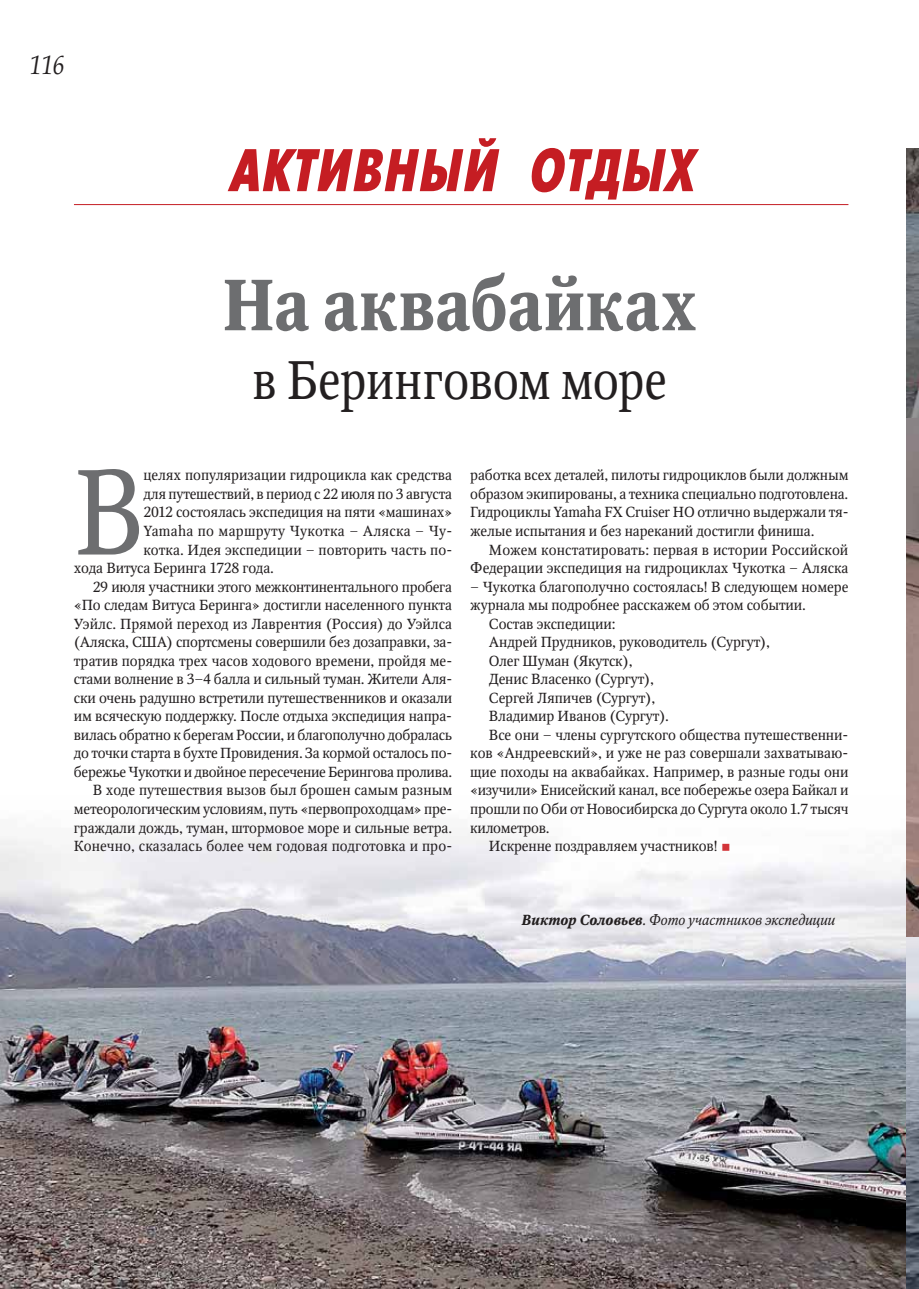
<style>
.page{position:relative;width:919px;height:1289px;background:#fff}
.page>*{position:absolute;margin:0;border:0;box-sizing:border-box;transform-origin:0 0}
.t1{font:120.45px "Octava C";color:#6d6e70;scale:.9 1}
.t2{font:700 72px "Octava C";letter-spacing:.005em;color:#6d6e70;scale:.9 1}
.t3{font:italic 60px "Futuris X Cond C";color:#c51d23}
.t4{font:54px "Octava C";letter-spacing:-.005em;color:#231f20;scale:.9 1}
.t5{font:italic 27px "Palatino Linotype";color:#231f20;scale:.9 1}
.t6{font:14.55px/18.6px "Octava C";letter-spacing:-.01em;color:#231f20;text-align:justify}
.t7{font:italic 14.55px "Octava C";letter-spacing:-.01em;color:#231f20}
.t8{font:14.55px "Octava C";letter-spacing:.015em;color:#231f20}
.s1{color:#d23439}
.s2{font-weight:700}
</style>
<div class="page">
<hr style="left:74px;top:204px;width:774px;height:1px;background:#c51d23">
<img style="left:905px;top:864px;width:13px;height:424px">
<img style="left:906px;top:149px;width:12px;height:787px">
<img style="left:1px;top:828px;width:904px;height:460px">
<h3 class="t5" style="left:30px;top:49px;width:41px">116</h3>
<h3 class="t3" style="left:228px;top:137px;width:478px">АКТИВНЫЙ ОТДЫХ</h3>
<h2 class="t2" style="left:223px;top:265px;width:528px">На аквабайках</h2>
<h3 class="t4" style="left:253px;top:349px;width:461px">в Беринговом море</h3>
<h1 class="t1" style="left:74px;top:442px;width:80px">В</h1>
<p class="t6" style="left:143px;top:466px;width:310px">целях популяризации гидроцикла как средства</p>
<p class="t6" style="left:143px;top:484px;width:310px">для путешествий, в период с 22 июля по 3 августа</p>
<p class="t6" style="left:143px;top:503px;width:310px">2012 состоялась экспедиция на пяти «машинах»</p>
<p class="t8" style="left:143px;top:522px;width:310px">Yamaha по маршруту Чукотка – Аляска – Чу-</p>
<p class="t6" style="left:143px;top:540px;width:310px">котка. Идея экспедиции – повторить часть по-</p>
<p class="t6" style="left:74px;top:558px;width:201px">хода Витуса Беринга 1728 года.</p>
<p class="t6" style="left:93px;top:577px;width:361px">29 июля участники этого межконтинентального пробега</p>
<p class="t6" style="left:74px;top:596px;width:379px">«По следам Витуса Беринга» достигли населенного пункта</p>
<p class="t6" style="left:74px;top:614px;width:379px">Уэйлс. Прямой переход из Лаврентия (Россия) до Уэйлса</p>
<p class="t6" style="left:74px;top:633px;width:380px">(Аляска, США) спортсмены совершили без дозаправки, за-</p>
<p class="t6" style="left:74px;top:651px;width:379px">тратив порядка трех часов ходового времени, пройдя ме-</p>
<p class="t6" style="left:74px;top:670px;width:380px">стами волнение в 3–4 балла и сильный туман. Жители Аля-</p>
<p class="t6" style="left:74px;top:688px;width:380px">ски очень радушно встретили путешественников и оказали</p>
<p class="t6" style="left:74px;top:707px;width:379px">им всяческую поддержку. После отдыха экспедиция напра-</p>
<p class="t6" style="left:74px;top:725px;width:380px">вилась обратно к берегам России, и благополучно добралась</p>
<p class="t6" style="left:74px;top:744px;width:380px">до точки старта в бухте Провидения. За кормой осталось по-</p>
<p class="t6" style="left:74px;top:762px;width:380px">бережье Чукотки и двойное пересечение Берингова пролива.</p>
<p class="t6" style="left:93px;top:781px;width:361px">В ходе путешествия вызов был брошен самым разным</p>
<p class="t6" style="left:74px;top:799px;width:380px">метеорологическим условиям, путь «первопроходцам» пре-</p>
<p class="t6" style="left:74px;top:818px;width:380px">граждали дождь, туман, штормовое море и сильные ветра.</p>
<p class="t6" style="left:74px;top:836px;width:379px">Конечно, сказалась более чем годовая подготовка и про-</p>
<p class="t6" style="left:470px;top:466px;width:380px">работка всех деталей, пилоты гидроциклов были должным образом экипированы, а техника специально подготовлена.<br>Гидроциклы Yamaha FX Cruiser HO отлично выдержали тя&shy;желые испытания и без нареканий достигли финиша.</p>
<p class="t6" style="left:470px;top:540px;width:380px;text-align:right">Можем констатировать: первая в истории Российской<br>Федерации экспедиция на гидроциклах Чукотка – Аляска</p>
<p class="t6" style="left:470px;top:577px;width:379px">– Чукотка благополучно состоялась! В следующем номере</p>
<p class="t6" style="left:470px;top:596px;width:337px">журнала мы подробнее расскажем об этом событии.</p>
<p class="t6" style="left:489px;top:614px;width:128px">Состав экспедиции:</p>
<p class="t6" style="left:489px;top:633px;width:282px">Андрей Прудников, руководитель (Сургут),</p>
<p class="t6" style="left:489px;top:651px;width:145px">Олег Шуман (Якутск),</p>
<p class="t6" style="left:489px;top:670px;width:166px">Денис Власенко (Сургут),</p>
<p class="t6" style="left:489px;top:688px;width:168px">Сергей Ляпичев (Сургут),</p>
<p class="t6" style="left:489px;top:707px;width:182px">Владимир Иванов (Сургут).</p>
<p class="t6" style="left:489px;top:725px;width:361px">Все они – члены сургутского общества путешественни-</p>
<p class="t6" style="left:470px;top:744px;width:379px">ков «Андреевский», и уже не раз совер шали захватываю-</p>
<p class="t6" style="left:470px;top:762px;width:380px">щие походы на аквабайках. Например, в разные годы они</p>
<p class="t6" style="left:470px;top:781px;width:380px">«изучили» Енисейский канал, все побережье озера Байкал и</p>
<p class="t6" style="left:470px;top:799px;width:380px">прошли по Оби от Новосибирска до Сургута около 1.7 тысяч</p>
<p class="t6" style="left:470px;top:818px;width:81px">километров.</p>
<p class="t6" style="left:489px;top:836px;width:244px">Искренне поздравляем участников! <span class="s1">▪</span></p>
<p class="t7" style="left:521px;top:912px;width:315px"><span class="s2">Виктор Соловьев</span>. Фото участников экспедиции</p>
</div>
